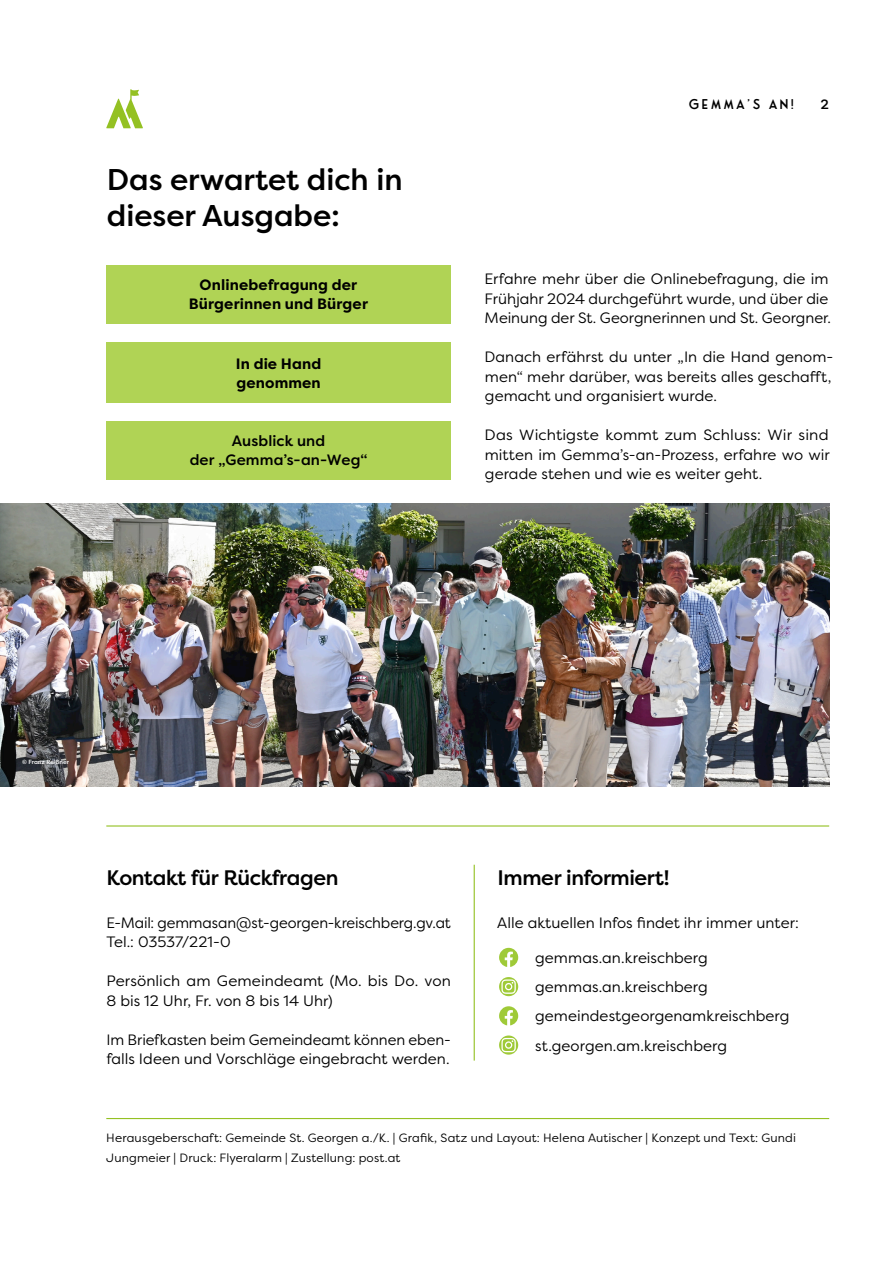
<style>
.page{position:relative;width:893px;height:1263px;background:#fff}
.page>*{position:absolute;margin:0;border:0;box-sizing:border-box;transform-origin:0 0}
.t1{font:500 30px/36px "Filson Pro";color:#000}
.Fließtext{font:500 21px "Filson Pro";letter-spacing:-.02em;color:#000}
.Fließtext-2{font:15px/19.5px "Filson Pro";color:#000}
.Aufzählung{font:700 15px/19.5px "Filson Pro";letter-spacing:.01em;color:#000}
.Aufzählung-2{font:500 15px "Filson Pro";letter-spacing:.01em;color:#000}
.t2{font:13.5px "Fonseca Rounded";letter-spacing:.15em;color:#000}
.t3{font:500 13.5px "Filson Pro";color:#000}
.Fließtext-3{font:12px/19.5px "Filson Pro";letter-spacing:.015em;color:#000}
.t4{font:500 6px "Filson Pro";color:#fff}
</style>
<div class="page">
<svg style="left:106px;top:89px;width:37px;height:39px"></svg>
<hr style="left:474px;top:865px;width:1px;height:195px;background:#94c123">
<hr style="left:106px;top:1118px;width:723px;height:1px;background:#94c123">
<svg style="left:499px;top:948px;width:19px;height:19px"></svg>
<svg style="left:499px;top:977px;width:19px;height:19px"></svg>
<svg style="left:499px;top:1006px;width:19px;height:19px"></svg>
<svg style="left:499px;top:1035px;width:19px;height:20px"></svg>
<hr style="left:106px;top:825px;width:723px;height:1px;background:#94c123">
<img style="left:0;top:503px;width:829px;height:284px">
<div style="left:107px;top:265px;width:344px;height:58px;background:#b0d355"></div>
<div style="left:107px;top:343px;width:344px;height:60px;background:#b0d355"></div>
<div style="left:107px;top:421px;width:344px;height:58px;background:#b0d355"></div>
<p class="t1" style="left:107px;top:161px;width:297px">Das erwartet dich in dieser Ausgabe:</p>
<p class="Aufzählung" style="left:200px;top:275px;width:159px">Onlinebefragung der</p>
<p class="Aufzählung" style="left:189px;top:295px;width:181px">Bürgerinnen und Bürger</p>
<p class="Aufzählung" style="left:236px;top:354px;width:87px">In die Hand genommen</p>
<p class="Aufzählung-2" style="left:232px;top:430px;width:95px">Ausblick und</p>
<p class="Aufzählung-2" style="left:190px;top:450px;width:179px">der „Gemma’s-an-Weg“</p>
<p class="t2" style="left:689px;top:96px;width:107px">GEMMA’S AN!</p>
<p class="t3" style="left:820px;top:95px;width:11px">2</p>
<p class="Fließtext-2" style="left:484px;top:269px;width:348px">Erfahre mehr über die Onlinebefragung, die im<br>Frühjahr 2024 durchgeführt wurde, und über die<br>Meinung der St. Georgnerinnen und St. Georgner.</p>
<p class="Fließtext-2" style="left:484px;top:347px;width:350px">Danach erfährst du unter „In die Hand genom&shy;men“ mehr darüber, was bereits alles geschafft, gemacht und organisiert wurde.</p>
<p class="Fließtext-2" style="left:484px;top:425px;width:347px;text-align:justify">Das Wichtigste kommt zum Schluss: Wir sind mitten im Gemma’s-an-Prozess, erfahre wo wir gerade stehen und wie es weiter geht.</p>
<p class="t4" style="left:22px;top:758px;width:48px">© Franz Reißner</p>
<p class="Fließtext" style="left:106px;top:863px;width:234px">Kontakt für Rückfragen</p>
<p class="Fließtext" style="left:498px;top:863px;width:173px">Immer informiert!</p>
<p class="Fließtext-2" style="left:106px;top:912px;width:346px">E-Mail: gemmasan@st-georgen-kreischberg.gv.at</p>
<p class="Fließtext-2" style="left:106px;top:932px;width:126px">Tel.: 03537/221-0</p>
<p class="Fließtext-2" style="left:106px;top:971px;width:346px">Persönlich am Gemeindeamt (Mo. bis Do. von<br>8 bis 12 Uhr, Fr. von 8 bis 14 Uhr)</p>
<p class="Fließtext-2" style="left:106px;top:1029px;width:346px">Im Briefkasten beim Gemeindeamt können eben&shy;falls Ideen und Vorschläge eingebracht werden.</p>
<p class="Fließtext-2" style="left:497px;top:912px;width:303px">Alle aktuellen Infos findet ihr immer unter:</p>
<p class="Fließtext-2" style="left:535px;top:948px;width:174px">gemmas.an.kreischberg</p>
<p class="Fließtext-2" style="left:535px;top:977px;width:174px">gemmas.an.kreischberg</p>
<p class="Fließtext-2" style="left:535px;top:1006px;width:256px">gemeindestgeorgenamkreischberg</p>
<p class="Fließtext-2" style="left:535px;top:1035px;width:193px">st.georgen.am.kreischberg</p>
<p class="Fließtext-3" style="left:106px;top:1128px;width:691px">Herausgeberschaft: Gemeinde St. Georgen a./K. | Grafik, Satz und Layout: Helena Autischer | Konzept und Text: Gundi<br>Jungmeier | Druck: Flyeralarm | Zustellung: post.at</p>
</div>
